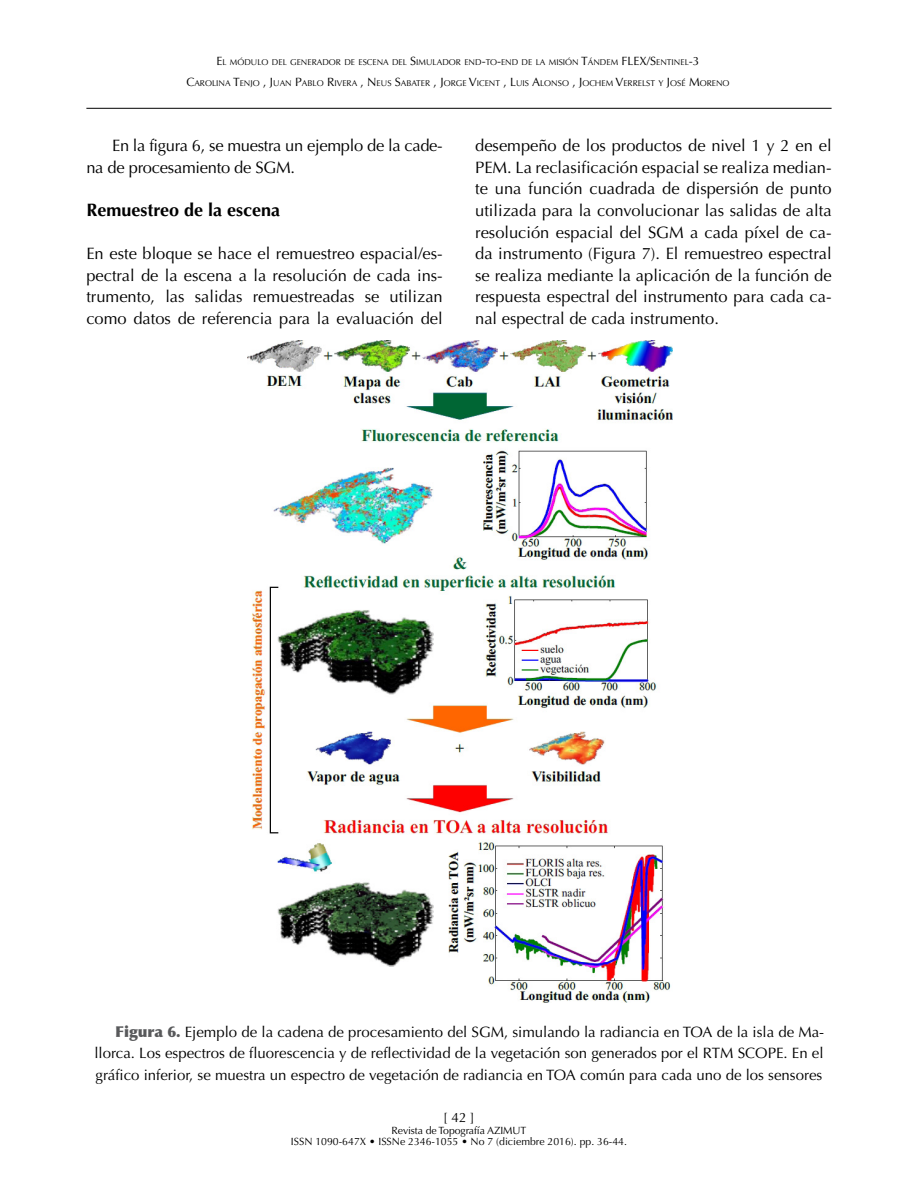
<style>
.page{position:relative;width:918px;height:1188px;background:#fff}
.page>*{position:absolute;margin:0;border:0;box-sizing:border-box;transform-origin:0 0}
.t1{font:700 18px "Optima LT Std";color:#000}
.t2{font:16.5px/21.6px "Optima LT Std";color:#000;text-align:justify}
.t3{font:15px/21.6px "Optima LT Std";color:#000;text-align:justify}
.t4{font:13.5px "Optima LT Std";color:#000}
.t5{font:10.5px/10.8px "Optima LT Std";color:#000;text-align:center}
.t6{font:8.4px "Optima LT Std";color:#000}
.s1{font-size:12px}
.s2{font-weight:900;color:#58595b}
</style>
<div class="page">
<hr style="left:86px;top:108px;width:746px;height:1px;background:#000">
<img style="left:247px;top:341px;width:426px;height:661px">
<p class="t6" style="left:216px;top:57px;width:485px"><span class="s1">E</span>L MÓDULO DEL GENERADOR DE ESCENA DEL <span class="s1">S</span>IMULADOR END<span class="s1">-</span>TO<span class="s1">-</span>END DE LA MISIÓN <span class="s1">T</span>ÁNDEM <span class="s1">FLEX/S</span>ENTINEL<span class="s1">-3</span></p>
<p class="t6" style="left:186px;top:79px;width:545px"><span class="s1">C</span>AROLINA <span class="s1">T</span>ENJO <span class="s1">, J</span>UAN <span class="s1">P</span>ABLO <span class="s1">R</span>IVERA <span class="s1">, N</span> EUS <span class="s1">S</span>ABATER <span class="s1">, J</span>ORGE <span class="s1">V</span>ICENT <span class="s1">, L</span>UIS <span class="s1">A</span>LONSO <span class="s1">, J</span>OCHEM <span class="s1">V</span>ERRELST Y <span class="s1">J</span>OSÉ <span class="s1">M</span>ORENO</p>
<p class="t2" style="left:86px;top:135px;width:358px;text-indent:26px">En la figura 6, se muestra un ejemplo de la cade&shy;na de procesamiento de SGM.</p>
<p class="t1" style="left:86px;top:199px;width:195px">Remuestreo de la escena</p>
<p class="t2" style="left:86px;top:243px;width:358px">En este bloque se hace el remuestreo espacial/es&shy;pectral de la escena a la resolución de cada ins&shy;trumento, las salidas remuestreadas se utilizan como datos de referencia para la evaluación del</p>
<p class="t2" style="left:475px;top:135px;width:358px">desempeño de los productos de nivel 1 y 2 en el PEM. La reclasificación espacial se realiza median&shy;te una función cuadrada de dispersión de punto utilizada para la convolucionar las salidas de alta resolución espacial del SGM a cada píxel de ca&shy;da instrumento (Figura 7). El remuestreo espectral se realiza mediante la aplicación de la función de respuesta espectral del instrumento para cada ca&shy;nal espectral de cada instrumento.</p>
<p class="t3" style="left:94px;top:1021px;width:731px;text-indent:21px"><span class="s2">Figura 6.</span> Ejemplo de la cadena de procesamiento del SGM, simulando la radiancia en TOA de la isla de Ma&shy;llorca. Los espectros de fluorescencia y de reflectividad de la vegetación son generados por el RTM SCOPE. En el gráfico inferior, se muestra un espectro de vegetación de radiancia en TOA común para cada uno de los sensores</p>
<p class="t4" style="left:443px;top:1110px;width:33px">[ 42 ]</p>
<p class="t5" style="left:291px;top:1125px;width:338px">Revista de Topografía AZIMUT<br>ISSN 1090-647X • ISSNe 2346-1055 • No 7 (diciembre 2016). pp. 36-44.</p>
</div>
